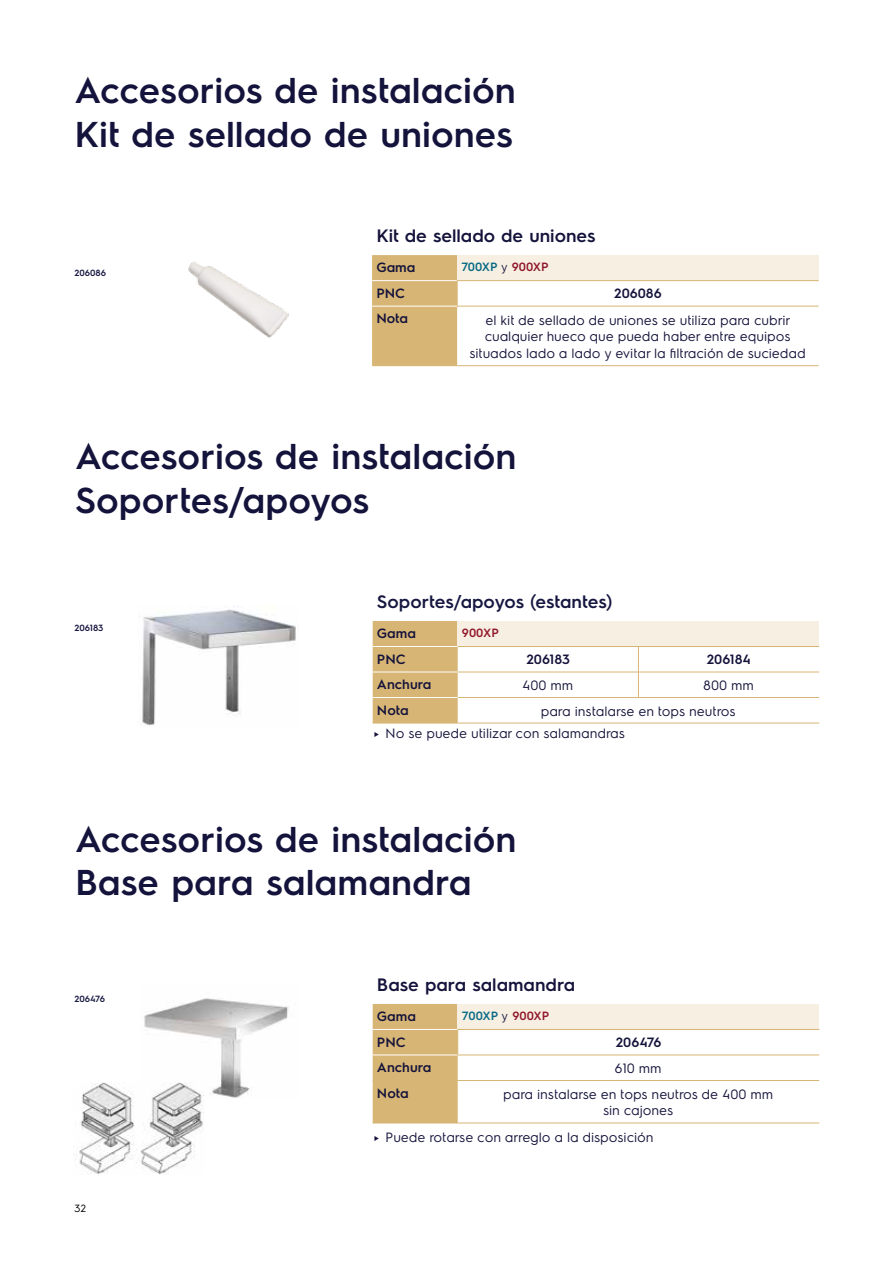
<style>
.page{position:relative;width:893px;height:1263px;background:#fff}
.page>*{position:absolute;margin:0;border:0;box-sizing:border-box;transform-origin:0 0}
.t1{font:600 36px/43.2px "Electrolux Sans";color:#14133b}
.t2{font:600 18px "Electrolux Sans";color:#14133b}
.t3{font:600 18px "Electrolux Sans";color:#161741}
.t4{font:13.5px/16.2px "Electrolux Sans";color:#14133b;text-align:center}
.t5{font:600 13.5px "Electrolux Sans";color:#14133b}
.t6{font:600 12px "Electrolux Sans";color:#096a86}
.t7{font:600 12px "Electrolux Sans";color:#90172c}
.t8{font:10.5px "Electrolux Sans";color:#000}
.t9{font:600 9px "Electrolux Sans";color:#161741}
.s1{font-weight:400;color:#161741}
.s2{color:#90172c}
</style>
<div class="page">
<img style="left:142px;top:605px;width:154px;height:121px">
<div style="left:373px;top:621px;width:85px;height:102px;background:#d7b574"></div>
<div style="left:458px;top:621px;width:361px;height:25px;background:#f7efe1"></div>
<hr style="left:373px;top:646px;width:85px;height:1px;background:#fff">
<hr style="left:458px;top:672px;width:180px;height:1px;background:#d7b574">
<hr style="left:638px;top:672px;width:181px;height:1px;background:#d7b574">
<svg style="left:638px;top:647px;width:1px;height:50px"></svg>
<hr style="left:373px;top:672px;width:85px;height:1px;background:#fff">
<hr style="left:458px;top:646px;width:180px;height:1px;background:#d7b574">
<hr style="left:638px;top:646px;width:181px;height:1px;background:#d7b574">
<hr style="left:458px;top:697px;width:180px;height:1px;background:#d7b574">
<hr style="left:638px;top:697px;width:181px;height:1px;background:#d7b574">
<hr style="left:458px;top:723px;width:180px;height:1px;background:#d7b574">
<hr style="left:638px;top:723px;width:181px;height:1px;background:#d7b574">
<hr style="left:373px;top:697px;width:85px;height:1px;background:#fff">
<hr style="left:373px;top:723px;width:85px;height:1px;background:#d7b574">
<img style="left:188px;top:261px;width:101px;height:77px">
<div style="left:457px;top:255px;width:362px;height:26px;background:#f7efe1"></div>
<hr style="left:457px;top:280px;width:362px;height:1px;background:#d7b574">
<div style="left:372px;top:255px;width:86px;height:110px;background:#d7b574"></div>
<hr style="left:457px;top:365px;width:362px;height:1px;background:#d7b574">
<hr style="left:457px;top:306px;width:362px;height:1px;background:#d7b574">
<hr style="left:372px;top:306px;width:85px;height:1px;background:#fff">
<hr style="left:372px;top:365px;width:85px;height:1px;background:#d7b574">
<img style="left:144px;top:998px;width:145px;height:100px">
<div style="left:458px;top:1004px;width:361px;height:25px;background:#f7efe1"></div>
<hr style="left:458px;top:1080px;width:361px;height:1px;background:#d7b574">
<hr style="left:458px;top:1123px;width:361px;height:1px;background:#d7b574">
<hr style="left:458px;top:1029px;width:361px;height:1px;background:#d7b574">
<div style="left:373px;top:1004px;width:85px;height:119px;background:#d7b574"></div>
<hr style="left:458px;top:1055px;width:361px;height:1px;background:#d7b574">
<hr style="left:373px;top:1055px;width:85px;height:1px;background:#fff">
<hr style="left:373px;top:1080px;width:85px;height:1px;background:#d7b574">
<hr style="left:373px;top:1123px;width:85px;height:1px;background:#d7b574">
<img style="left:79px;top:1082px;width:126px;height:93px">
<h1 class="t1" style="left:74px;top:67px;width:443px">Accesorios de instalación<br>Kit de sellado de uniones</h1>
<p class="t9" style="left:74px;top:267px;width:33px">206086</p>
<h2 class="t2" style="left:376px;top:223px;width:221px">Kit de sellado de uniones</h2>
<p class="t5" style="left:376px;top:258px;width:41px">Gama</p>
<p class="t6" style="left:461px;top:259px;width:89px">700XP <span class="s1">y</span> <span class="s2">900XP</span></p>
<p class="t5" style="left:376px;top:284px;width:30px">PNC</p>
<p class="t5" style="left:614px;top:284px;width:49px">206086</p>
<p class="t5" style="left:376px;top:309px;width:33px">Nota</p>
<p class="t4" style="left:470px;top:311px;width:338px">el kit de sellado de uniones se utiliza para cubrir cualquier hueco que pueda haber entre equipos situados lado a lado y evitar la filtración de suciedad</p>
<h1 class="t1" style="left:75px;top:433px;width:443px">Accesorios de instalación<br>Soportes/apoyos</h1>
<p class="t9" style="left:74px;top:621px;width:31px">206183</p>
<h2 class="t3" style="left:377px;top:589px;width:237px">Soportes/apoyos (estantes)</h2>
<p class="t5" style="left:377px;top:624px;width:41px">Gama</p>
<p class="t7" style="left:462px;top:624px;width:38px">900XP</p>
<p class="t5" style="left:377px;top:649px;width:30px">PNC</p>
<p class="t5" style="left:526px;top:649px;width:45px">206183</p>
<p class="t5" style="left:707px;top:649px;width:46px">206184</p>
<p class="t5" style="left:377px;top:675px;width:56px">Anchura</p>
<p class="t4" style="left:523px;top:676px;width:52px">400 mm</p>
<p class="t4" style="left:704px;top:676px;width:52px">800 mm</p>
<p class="t5" style="left:377px;top:701px;width:33px">Nota</p>
<p class="t4" style="left:541px;top:702px;width:196px">para instalarse en tops neutros</p>
<p class="t4" style="left:373px;top:725px;width:254px">► No se puede utilizar con salamandras</p>
<h1 class="t1" style="left:75px;top:816px;width:443px">Accesorios de instalación<br>Base para salamandra</h1>
<p class="t9" style="left:74px;top:992px;width:32px">206476</p>
<p class="t8" style="left:74px;top:1201px;width:13px">32</p>
<h2 class="t2" style="left:377px;top:972px;width:200px">Base para salamandra</h2>
<p class="t5" style="left:377px;top:1007px;width:41px">Gama</p>
<p class="t6" style="left:462px;top:1007px;width:89px">700XP <span class="s1">y</span> <span class="s2">900XP</span></p>
<p class="t5" style="left:377px;top:1032px;width:30px">PNC</p>
<p class="t5" style="left:616px;top:1032px;width:47px">206476</p>
<p class="t5" style="left:377px;top:1058px;width:56px">Anchura</p>
<p class="t4" style="left:615px;top:1059px;width:48px">610 mm</p>
<p class="t5" style="left:377px;top:1083px;width:33px">Nota</p>
<p class="t4" style="left:503px;top:1085px;width:271px">para instalarse en tops neutros de 400 mm sin cajones</p>
<p class="t4" style="left:373px;top:1128px;width:283px">► Puede rotarse con arreglo a la disposición</p>
</div>
